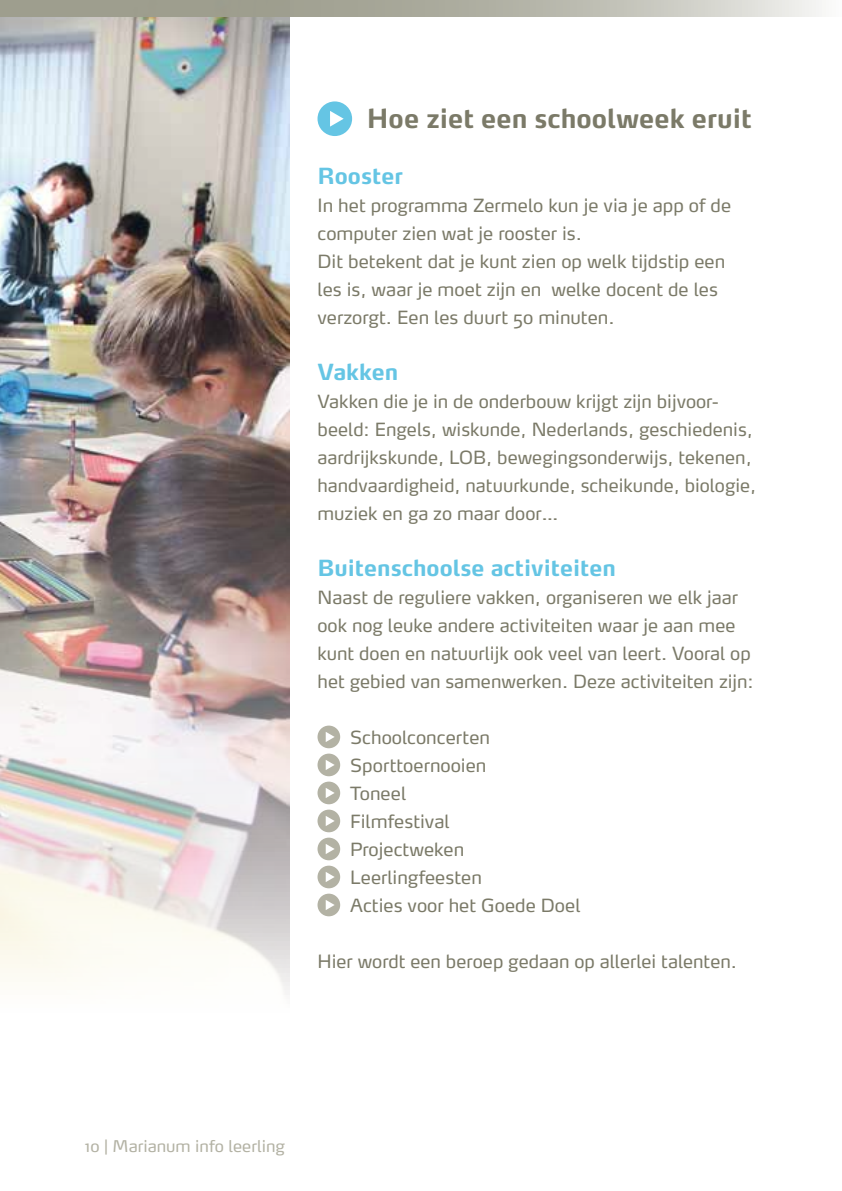
<style>
.page{position:relative;width:842px;height:1191px;background:#fff}
.page>*{position:absolute;margin:0;border:0;box-sizing:border-box;transform-origin:0 0}
.t1{font:700 26px "Max Pro";color:#7b7a68}
.t2{font:700 22px "Max Pro";color:#65c5e4}
.t3{font:18px/28px "Max Pro";color:#7b7a68}
.t4{font:16px "Max Pro";color:#b3b2a4}
</style>
<div class="page">
<img style="left:0;top:17px;width:289px;height:978px">
<div style="left:317px;top:101px;width:35px;height:35px;background:#65c5e4;border-radius:50%"></div>
<svg style="left:330px;top:111px;width:14px;height:16px"></svg>
<div style="left:317px;top:725px;width:23px;height:23px;background:#b3b2a4;border-radius:50%"></div>
<svg style="left:326px;top:732px;width:9px;height:10px"></svg>
<div style="left:317px;top:753px;width:23px;height:23px;background:#b3b2a4;border-radius:50%"></div>
<svg style="left:326px;top:760px;width:9px;height:10px"></svg>
<div style="left:317px;top:781px;width:23px;height:23px;background:#b3b2a4;border-radius:50%"></div>
<svg style="left:326px;top:788px;width:9px;height:10px"></svg>
<div style="left:317px;top:809px;width:23px;height:23px;background:#b3b2a4;border-radius:50%"></div>
<svg style="left:326px;top:816px;width:9px;height:10px"></svg>
<div style="left:317px;top:837px;width:23px;height:23px;background:#b3b2a4;border-radius:50%"></div>
<svg style="left:326px;top:844px;width:9px;height:10px"></svg>
<div style="left:317px;top:865px;width:23px;height:23px;background:#b3b2a4;border-radius:50%"></div>
<svg style="left:326px;top:872px;width:9px;height:10px"></svg>
<div style="left:317px;top:893px;width:23px;height:23px;background:#b3b2a4;border-radius:50%"></div>
<svg style="left:326px;top:900px;width:9px;height:10px"></svg>
<svg style="left:0;top:0;width:822px;height:17px;background:#b3b3a6"></svg>
<h1 class="t1" style="left:367px;top:102px;width:387px">Hoe ziet een schoolweek eruit</h1>
<p class="t2" style="left:317px;top:162px;width:87px">Rooster</p>
<p class="t3" style="left:317px;top:191px;width:415px">In het programma Zermelo kun je via je app of de computer zien wat je rooster is.<br>Dit betekent dat je kunt zien op welk tijdstip een les is, waar je moet zijn en welke docent de les verzorgt. Een les duurt 50 minuten.</p>
<p class="t2" style="left:317px;top:358px;width:82px">Vakken</p>
<p class="t3" style="left:317px;top:387px;width:440px">Vakken die je in de onderbouw krijgt zijn bijvoor&shy;beeld: Engels, wiskunde, Nederlands, geschiedenis, aardrijkskunde, LOB, bewegingsonderwijs, tekenen, handvaardigheid, natuurkunde, scheikunde, biologie, muziek en ga zo maar door…</p>
<p class="t2" style="left:317px;top:554px;width:300px">Buitenschoolse activiteiten</p>
<p class="t3" style="left:317px;top:583px;width:438px">Naast de reguliere vakken, organiseren we elk jaar ook nog leuke andere activiteiten waar je aan mee kunt doen en natuurlijk ook veel van leert. Vooral op het gebied van samenwerken. Deze activiteiten zijn:</p>
<p class="t3" style="left:350px;top:723px;width:232px">Schoolconcerten<br>Sporttoernooien<br>Toneel<br>Filmfestival<br>Projectweken<br>Leerlingfeesten<br>Acties voor het Goede Doel</p>
<p class="t3" style="left:317px;top:947px;width:421px">Hier wordt een beroep gedaan op allerlei talenten.</p>
<p class="t4" style="left:85px;top:1136px;width:201px">10 | Marianum info leerling</p>
</div>
